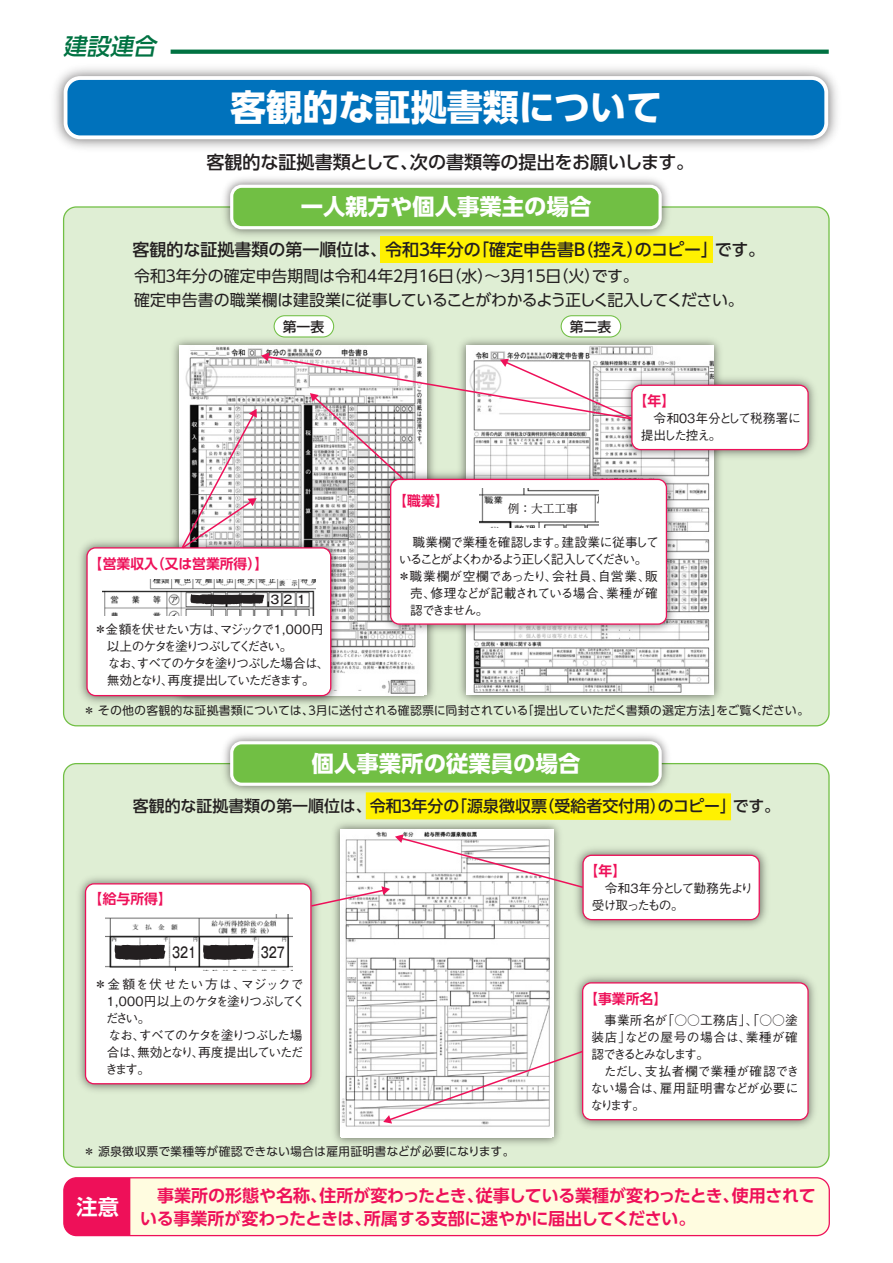
<style>
.page{position:relative;width:893px;height:1263px;background:#fff}
.page>*{position:absolute;margin:0;border:0;box-sizing:border-box;transform-origin:0 0}
.t1{font:700 36.15px "UD Shin Go Pro";color:#fff}
.t2{font:italic 500 23.25px "UD Shin Go Pro";color:#007242}
.t3{font:700 22.35px "UD Shin Go Pro";color:#fff}
.t4{font:700 21.3px "UD Shin Go Pro De";color:#fff}
.t5{font:500 18px "UD Shin Go Pro";color:#231f20}
.t6{font:700 16.95px "UD Shin Go Pro De";letter-spacing:-.015em;color:#ee1059}
.t7{font:500 16.95px "UD Shin Go Pro";color:#231f20}
.t8{font:15.9px/23.4px "UD Shin Go Pro";letter-spacing:-.03em;color:#231f20}
.t9{font:500 15.9px "UD Shin Go Pro";color:#231f20}
.t10{font:500 14.55px "Gothic MB101 Pro";color:#231f20;scale:.73 1}
.t11{font:700 13.8px "UD Shin Go Pro De";color:#ee1059}
.t12{font:500 13.8px "UD Shin Go Pro";color:#231f20}
.t13{font:500 12.75px/17px "Gothic BBB Pro";letter-spacing:-.01em;color:#231f20}
.t14{font:500 12.75px/17px "Gothic BBB Pro";letter-spacing:-.09em;color:#231f20}
.t15{font:500 12.75px "Gothic BBB Pro";letter-spacing:-.05em;color:#231f20}
.t16{font:500 12.75px "Gothic BBB Pro";letter-spacing:-.07em;color:#231f20}
.t17{font:500 12.75px "Gothic BBB Pro";letter-spacing:-.11em;color:#231f20}
.t18{font:500 12.75px "Gothic BBB Pro";letter-spacing:-.215em;color:#231f20}
.t19{font:500 12.75px "Gothic BBB Pro";letter-spacing:.015em;color:#231f20}
.t20{font:500 12.75px "Gothic BBB Pro";letter-spacing:-.14em;color:#231f20}
.t21{font:500 12.75px "Gothic BBB Pro";letter-spacing:-.125em;color:#231f20}
.t22{font:500 12.75px "Gothic BBB Pro";letter-spacing:-.165em;color:#231f20}
.t23{font:500 12.75px "Gothic BBB Pro";letter-spacing:.055em;color:#231f20}
.t24{font:500 12.75px "Gothic BBB Pro";letter-spacing:-.115em;color:#231f20}
.t25{font:11.7px "UD Shin Go Pro";color:#231f20}
.t26{font:11.7px "UD Reimin Pro";color:#231f20}
.t27{font:500 11.7px "Gothic MB101 Pro";color:#231f20}
</style>
<div class="page">
<div style="left:64px;top:207px;width:765px;height:519px;background:#dfeed4;border-radius:13px"></div>
<div style="left:64px;top:764px;width:765px;height:403px;background:#dfeed4;border-radius:13px"></div>
<svg style="left:171px;top:50px;width:658px;height:4px;background:#0b784a"></svg>
<img style="left:54px;top:68px;width:783px;height:80px">
<div style="left:64px;top:76px;width:764px;height:63px;border:8px solid #fff;border-radius:13px"></div>
<div style="left:67px;top:80px;width:757px;height:55px;background:#0072bc;border-radius:13px"></div>
<img style="left:217px;top:178px;width:458px;height:58px">
<div style="left:230px;top:185px;width:432px;height:44px;border:6px solid #fff;border-radius:9px"></div>
<div style="left:233px;top:188px;width:425px;height:38px;background:#71bf44;border-radius:9px"></div>
<img style="left:217px;top:735px;width:458px;height:64px">
<div style="left:230px;top:741px;width:432px;height:45px;border:6px solid #fff;border-radius:9px"></div>
<div style="left:233px;top:744px;width:425px;height:39px;background:#71bf44;border-radius:9px"></div>
<div style="left:274px;top:316px;width:60px;height:21px;background:#fff;border-radius:11px"></div>
<div style="left:274px;top:315px;width:60px;height:22px;border:1px solid #71bf44;border-radius:11px"></div>
<div style="left:561px;top:316px;width:60px;height:21px;background:#fff;border-radius:11px"></div>
<div style="left:561px;top:315px;width:60px;height:22px;border:1px solid #71bf44;border-radius:11px"></div>
<div style="left:64px;top:1178px;width:765px;height:57px;background:#fffce0;border-radius:13px"></div>
<div style="left:63px;top:1177px;width:767px;height:59px;border:1px solid #ee1059;border-radius:13px"></div>
<div style="left:64px;top:1178px;width:66px;height:57px;background:#ee1059"></div>
<img style="left:79px;top:877px;width:239px;height:214px">
<div style="left:86px;top:884px;width:225px;height:200px;background:#fff;border-radius:9px"></div>
<div style="left:85px;top:883px;width:227px;height:201px;border:1px solid #ee1059;border-radius:9px"></div>
<img style="left:576px;top:848px;width:191px;height:79px">
<div style="left:583px;top:855px;width:176px;height:64px;background:#fff;border-radius:9px"></div>
<div style="left:582px;top:855px;width:178px;height:65px;border:1px solid #ee1059;border-radius:9px"></div>
<img style="left:576px;top:976px;width:239px;height:151px">
<div style="left:583px;top:983px;width:225px;height:137px;background:#fff;border-radius:9px"></div>
<div style="left:582px;top:982px;width:227px;height:138px;border:1px solid #ee1059;border-radius:9px"></div>
<img style="left:173px;top:332px;width:261px;height:370px">
<img style="left:183px;top:345px;width:241px;height:350px">
<img style="left:80px;top:534px;width:264px;height:170px">
<div style="left:87px;top:548px;width:244px;height:148px;background:#fff;border-radius:9px"></div>
<div style="left:86px;top:547px;width:245px;height:149px;border:1px solid #ee1059;border-radius:9px"></div>
<img style="left:460px;top:332px;width:260px;height:370px">
<img style="left:467px;top:345px;width:247px;height:350px">
<img style="left:377px;top:466px;width:303px;height:172px">
<div style="left:391px;top:479px;width:275px;height:145px;background:#fff;border-radius:9px"></div>
<div style="left:390px;top:479px;width:277px;height:146px;border:1px solid #ee1059;border-radius:9px"></div>
<img style="left:634px;top:372px;width:181px;height:91px">
<div style="left:632px;top:385px;width:176px;height:65px;background:#fff;border-radius:9px"></div>
<div style="left:631px;top:385px;width:178px;height:65px;border:1px solid #ee1059;border-radius:9px"></div>
<img style="left:105px;top:915px;width:187px;height:55px">
<img style="left:103px;top:579px;width:212px;height:36px">
<img style="left:334px;top:817px;width:226px;height:328px">
<img style="left:342px;top:829px;width:210px;height:308px">
<svg style="left:310px;top:834px;width:275px;height:74px"></svg>
<svg style="left:383px;top:1049px;width:202px;height:74px;background:#e7e2e1"></svg>
<svg style="left:180px;top:353px;width:454px;height:197px"></svg>
<svg style="left:190px;top:594px;width:74px;height:10px"></svg>
<svg style="left:114px;top:944px;width:51px;height:16px"></svg>
<svg style="left:203px;top:944px;width:51px;height:16px"></svg>
<div style="left:380px;top:236px;width:333px;height:27px;background:#fff101"></div>
<svg style="left:366px;top:792px;width:365px;height:28px;background:#fdf009"></svg>
<h2 class="t2" style="left:63px;top:28px;width:101px">建設連合</h2>
<h1 class="t1" style="left:230px;top:78px;width:434px">客観的な証拠書類について</h1>
<h3 class="t5" style="left:206px;top:148px;width:489px">客観的な証拠書類として、次の書類等の提出をお願いします。</h3>
<h3 class="t3" style="left:301px;top:188px;width:292px">一人親方や個人事業主の場合</h3>
<h3 class="t7" style="left:133px;top:236px;width:634px">客観的な証拠書類の第一順位は、令和３年分の「確定申告書Ｂ（控え）のコピー」です。</h3>
<h3 class="t8" style="left:134px;top:264px;width:611px">令和３年分の確定申告期間は令和4年２月１６日（水）～３月１５日（火）です。<br>確定申告書の職業欄は建設業に従事していることがわかるよう正しく記入してください。</h3>
<p class="t12" style="left:283px;top:315px;width:43px">第一表</p>
<p class="t12" style="left:570px;top:315px;width:43px">第二表</p>
<p class="t11" style="left:89px;top:552px;width:181px">【営業収入（又は営業所得）】</p>
<p class="t27" style="left:270px;top:590px;width:37px">321</p>
<p class="t11" style="left:633px;top:389px;width:43px">【年】</p>
<p class="t14" style="left:641px;top:408px;width:161px">　令和０３年分として税務署に提出した控え。</p>
<p class="t11" style="left:393px;top:489px;width:57px">【職業】</p>
<p class="t15" style="left:400px;top:532px;width:261px">　職業欄で業種を確認します。建設業に従事して</p>
<p class="t18" style="left:399px;top:549px;width:250px">いることがよくわかるよう正しく記入してください。</p>
<p class="t19" style="left:398px;top:566px;width:262px">＊職業欄が空欄であったり、会社員、自営業、販</p>
<p class="t15" style="left:410px;top:583px;width:249px">売、修理などが記載されている場合、業種が確</p>
<p class="t14" style="left:410px;top:600px;width:80px">認できません。</p>
<p class="t26" style="left:508px;top:499px;width:72px">例：大工工事</p>
<p class="t16" style="left:94px;top:619px;width:231px">＊金額を伏せたい方は、マジックで1,000円</p>
<p class="t22" style="left:107px;top:636px;width:187px">以上のケタを塗りつぶしてください。</p>
<p class="t17" style="left:96px;top:653px;width:235px">　なお、すべてのケタを塗りつぶした場合は、</p>
<p class="t20" style="left:107px;top:670px;width:210px">無効となり、再度提出していただきます。</p>
<p class="t25" style="left:83px;top:714px;width:727px;rotate:-2deg">＊その他の客観的な証拠書類については、３月に送付される確認票に同封されている「提出していただく書類の選定方法」をご覧ください。</p>
<h3 class="t3" style="left:312px;top:745px;width:270px">個人事業所の従業員の場合</h3>
<h3 class="t9" style="left:133px;top:793px;width:649px">客観的な証拠書類の第一順位は、令和３年分の「源泉徴収票（受給者交付用）のコピー」です。</h3>
<p class="t11" style="left:584px;top:859px;width:43px">【年】</p>
<p class="t17" style="left:592px;top:878px;width:163px">　令和３年分として勤務先より</p>
<p class="t11" style="left:89px;top:888px;width:85px">【給与所得】</p>
<p class="t24" style="left:592px;top:895px;width:93px">受け取ったもの。</p>
<p class="t10" style="left:172px;top:940px;width:34px">321</p>
<p class="t10" style="left:261px;top:940px;width:34px">327</p>
<p class="t23" style="left:94px;top:974px;width:211px">＊金額を伏せたい方は、マジックで</p>
<p class="t16" style="left:107px;top:991px;width:200px">1,000円以上のケタを塗りつぶしてく</p>
<p class="t14" style="left:106px;top:1008px;width:46px">ださい。</p>
<p class="t14" style="left:96px;top:1025px;width:208px">　なお、すべてのケタを塗りつぶした場</p>
<p class="t21" style="left:107px;top:1042px;width:198px">合は、無効となり、再度提出していただ</p>
<p class="t14" style="left:105px;top:1059px;width:47px">きます。</p>
<p class="t25" style="left:83px;top:1149px;width:432px;rotate:-2deg">＊源泉徴収票で業種等が確認できない場合は雇用証明書などが必要になります。</p>
<p class="t11" style="left:584px;top:987px;width:85px">【事業所名】</p>
<p class="t13" style="left:590px;top:1010px;width:210px">　事業所名が「○○工務店」、「○○塗装店」などの屋号の場合は、業種が確認できるとみなします。<br>　ただし、支払者欄で業種が確認できない場合は、雇用証明書などが必要になります。</p>
<h3 class="t4" style="left:76px;top:1189px;width:44px">注意</h3>
<h3 class="t6" style="left:140px;top:1182px;width:677px">　事業所の形態や名称、住所が変わったとき、従事している業種が変わったとき、使用されて</h3>
<h3 class="t6" style="left:140px;top:1205px;width:557px">いる事業所が変わったときは、所属する支部に速やかに届出してください。</h3>
</div>
